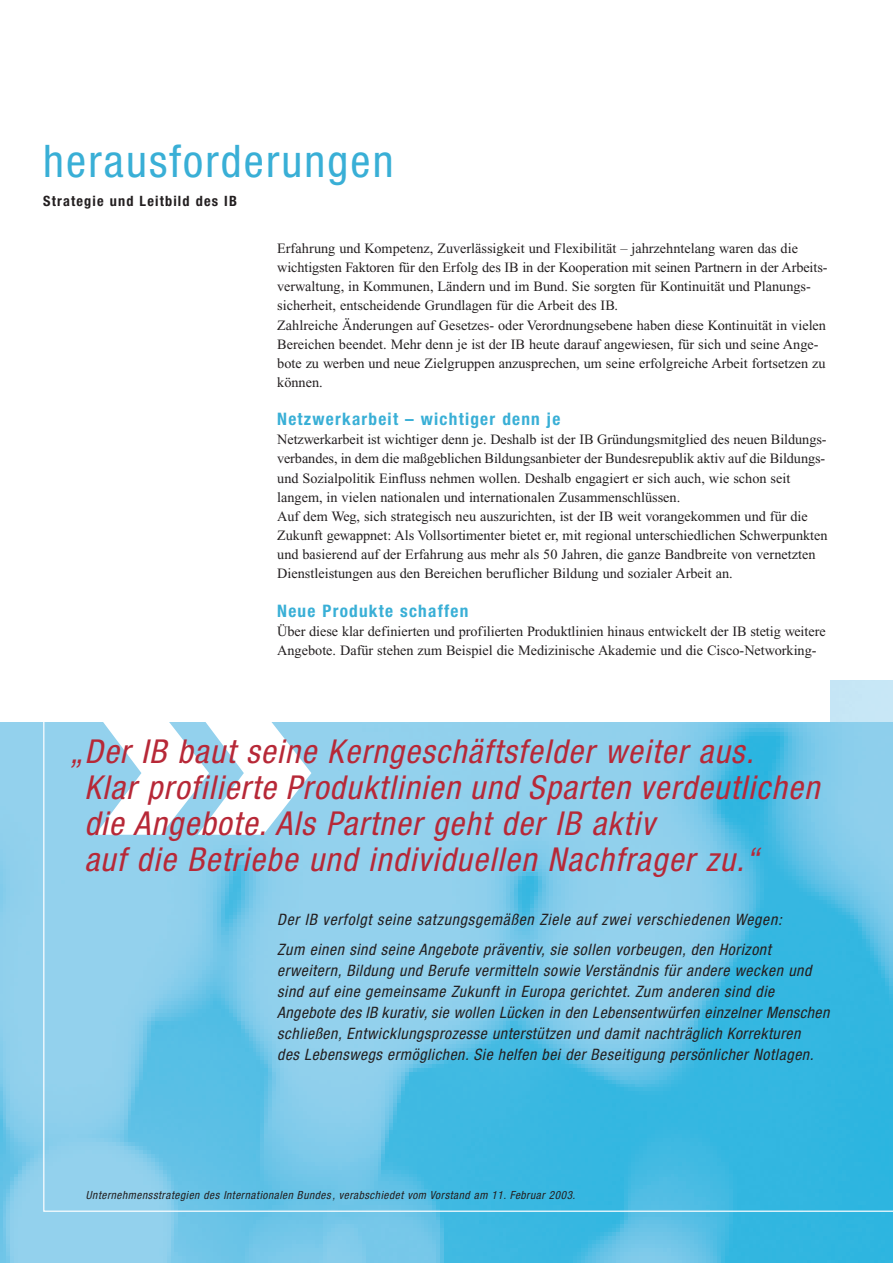
<style>
.page{position:relative;width:893px;height:1263px;background:#fff}
.page>*{position:absolute;margin:0;border:0;box-sizing:border-box;transform-origin:0 0}
.t1{font:900 expanded 316.2px "Univers";color:#fff;scale:1.25 1}
.t2{font:condensed 45px "Helvetica Neue";letter-spacing:.05em;color:#39afd6}
.t3{font:italic condensed 33px/36px "Helvetica Neue";letter-spacing:.04em;color:#b72837}
.t4{font:700 condensed 17.25px "Helvetica Neue";letter-spacing:.07em;color:#39afd6}
.t5{font:italic condensed 15.75px/21px "Helvetica Neue";letter-spacing:.04em;color:#231f20}
.t6{font:14.25px/19.2px "Times New Roman";color:#231f20}
.t7{font:700 condensed 14.25px "Helvetica Neue";letter-spacing:.08em;color:#231f20}
.t8{font:italic condensed 11.25px "Helvetica Neue";letter-spacing:.05em;color:#231f20}
</style>
<div class="page">
<img style="left:1px;top:723px;width:891px;height:539px">
<svg style="left:43px;top:680px;width:849px;height:532px;background:#7ccbea"></svg>
<h2 class="t2" style="left:43px;top:145px;width:352px">herausforderungen</h2>
<p class="t7" style="left:43px;top:196px;width:195px">Strategie und Leitbild des IB</p>
<p class="t6" style="left:277px;top:240px;width:552px">Erfahrung und Kompetenz, Zuverlässigkeit und Flexibilität – jahrzehntelang waren das die wichtigsten Faktoren für den Erfolg des IB in der Kooperation mit seinen Partnern in der Arbeits&shy;verwaltung, in Kommunen, Ländern und im Bund. Sie sorgten für Kontinuität und Planungs&shy;sicherheit, entscheidende Grundlagen für die Arbeit des IB.<br>Zahlreiche Änderungen auf Gesetzes- oder Verordnungsebene haben diese Kontinuität in vielen Bereichen beendet. Mehr denn je ist der IB heute darauf angewiesen, für sich und seine Ange&shy;bote zu werben und neue Zielgruppen anzusprechen, um seine erfolgreiche Arbeit fortsetzen zu können.</p>
<p class="t4" style="left:277px;top:413px;width:284px">Netzwerkarbeit – wichtiger denn je</p>
<p class="t6" style="left:277px;top:431px;width:552px">Netzwerkarbeit ist wichtiger denn je. Deshalb ist der IB Gründungsmitglied des neuen Bildungs&shy;verbandes, in dem die maßgeblichen Bildungsanbieter der Bundesrepublik aktiv auf die Bildungs&shy;und Sozialpolitik Einfluss nehmen wollen. Deshalb engagiert er sich auch, wie schon seit langem, in vielen nationalen und internationalen Zusammenschlüssen.<br>Auf dem Weg, sich strategisch neu auszurichten, ist der IB weit vorangekommen und für die Zukunft gewappnet: Als Vollsortimenter bietet er, mit regional unterschiedlichen Schwerpunkten und basierend auf der Erfahrung aus mehr als 50 Jahren, die ganze Bandbreite von vernetzten Dienstleistungen aus den Bereichen beruflicher Bildung und sozialer Arbeit an.</p>
<p class="t4" style="left:277px;top:604px;width:192px">Neue Produkte schaffen</p>
<p class="t6" style="left:277px;top:623px;width:550px">Über diese klar definierten und profilierten Produktlinien hinaus entwickelt der IB stetig weitere<br>Angebote. Dafür stehen zum Beispiel die Medizinische Akademie und die Cisco-Networking-</p>
<h1 class="t1" style="left:67px;top:629px;width:212px">»</h1>
<h3 class="t3" style="left:84px;top:736px;width:736px;text-indent:-15px">„Der IB baut seine Kerngeschäftsfelder weiter aus.<br>Klar profilierte Produktlinien und Sparten verdeutlichen die Angebote. Als Partner geht der IB aktiv<br>auf die Betriebe und individuellen Nachfrager zu.“</h3>
<p class="t5" style="left:277px;top:906px;width:506px;line-height:29.5px">Der IB verfolgt seine satzungsgemäßen Ziele auf zwei verschiedenen Wegen:<br>Zum einen sind seine Angebote präventiv, sie sollen vorbeugen, den Horizont</p>
<p class="t5" style="left:277px;top:961px;width:553px">erweitern, Bildung und Berufe vermitteln sowie Verständnis für andere wecken und sind auf eine gemeinsame Zukunft in Europa gerichtet. Zum anderen sind die Angebote des IB kurativ, sie wollen Lücken in den Lebensentwürfen einzelner Menschen schließen, Entwicklungsprozesse unterstützen und damit nachträglich Korrekturen<br>des Lebenswegs ermöglichen. Sie helfen bei der Beseitigung persönlicher Notlagen.</p>
<p class="t8" style="left:86px;top:1191px;width:491px">Unternehmensstrategien des Internationalen Bundes, verabschiedet vom Vorstand am 11. Februar 2003.</p>
</div>
